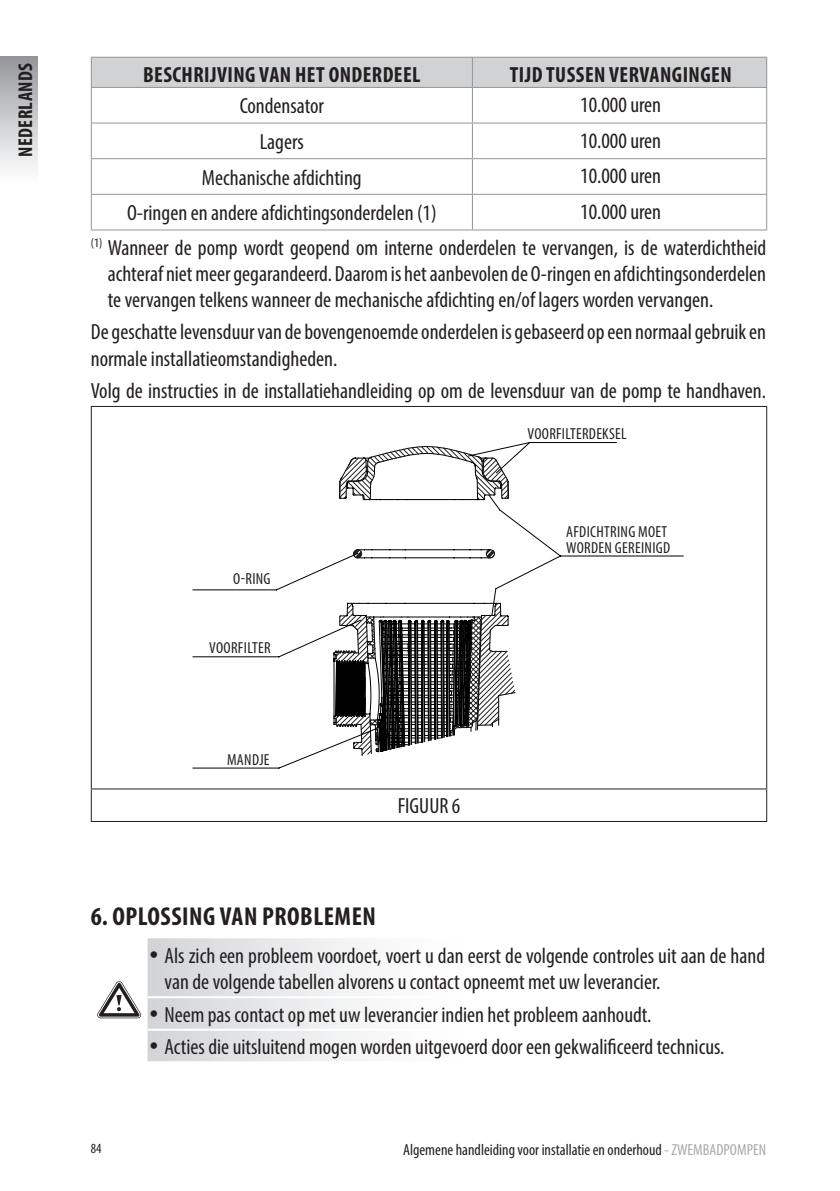
<style>
.page{position:relative;width:840px;height:1191px;background:#fff}
.page>*{position:absolute;margin:0;border:0;box-sizing:border-box;transform-origin:0 0}
.Estilo_de_párrafo_1{font:700 condensed 26px "Myriad Pro";letter-spacing:.02em;color:#231f20}
.Estilo_de_párrafo_1-2{font:condensed 22px/26.4px "Myriad Pro";color:#231f20}
.Estilo_de_párrafo_1-3{font:700 condensed 22px "Myriad Pro";letter-spacing:.02em;color:#231f20}
.t1{font:700 condensed 20px "Myriad Pro";letter-spacing:.02em;color:#231f20}
.TITULAR{font:condensed 16px/16px "Myriad Pro";letter-spacing:.01em;color:#231f20}
.t2{font:condensed 14px "Myriad Pro";color:#231f20}
.s1{font-family:"Futura BT";font-weight:300}
.s2{color:#a8a9ad}
</style>
<div class="page">
<div style="left:0;top:57px;width:38px;height:128px;background:linear-gradient(to bottom,#97989d,#fff)"></div>
<div style="left:91px;top:57px;width:381px;height:30px;background:#d1d2d4"></div>
<div style="left:472px;top:57px;width:294px;height:30px;background:#d1d2d4"></div>
<hr style="left:91px;top:57px;width:381px;height:1px;background:#939598">
<svg style="left:91px;top:58px;width:1px;height:29px"></svg>
<hr style="left:472px;top:57px;width:294px;height:1px;background:#939598">
<hr style="left:91px;top:87px;width:381px;height:1px;background:#939598">
<hr style="left:91px;top:88px;width:1px;height:34px;background:#939598">
<hr style="left:472px;top:87px;width:294px;height:1px;background:#939598">
<hr style="left:471px;top:88px;width:1px;height:34px;background:#939598">
<hr style="left:765px;top:88px;width:1px;height:34px;background:#939598">
<hr style="left:91px;top:122px;width:381px;height:1px;background:#939598">
<hr style="left:91px;top:123px;width:1px;height:35px;background:#939598">
<hr style="left:472px;top:122px;width:294px;height:1px;background:#939598">
<hr style="left:471px;top:123px;width:1px;height:35px;background:#939598">
<hr style="left:765px;top:123px;width:1px;height:35px;background:#939598">
<hr style="left:91px;top:158px;width:381px;height:1px;background:#939598">
<hr style="left:91px;top:159px;width:1px;height:35px;background:#939598">
<hr style="left:472px;top:158px;width:294px;height:1px;background:#939598">
<hr style="left:471px;top:159px;width:1px;height:35px;background:#939598">
<hr style="left:765px;top:159px;width:1px;height:35px;background:#939598">
<hr style="left:91px;top:194px;width:381px;height:1px;background:#939598">
<hr style="left:91px;top:195px;width:1px;height:34px;background:#939598">
<hr style="left:472px;top:194px;width:294px;height:1px;background:#939598">
<hr style="left:471px;top:195px;width:1px;height:34px;background:#939598">
<hr style="left:765px;top:195px;width:1px;height:34px;background:#939598">
<hr style="left:91px;top:229px;width:381px;height:1px;background:#939598">
<hr style="left:472px;top:229px;width:294px;height:1px;background:#939598">
<hr style="left:91px;top:406px;width:675px;height:1px;background:#231f20">
<hr style="left:91px;top:407px;width:1px;height:381px;background:#231f20">
<hr style="left:765px;top:407px;width:1px;height:381px;background:#231f20">
<hr style="left:91px;top:788px;width:675px;height:1px;background:#231f20">
<hr style="left:91px;top:789px;width:1px;height:32px;background:#231f20">
<hr style="left:765px;top:789px;width:1px;height:32px;background:#231f20">
<hr style="left:91px;top:821px;width:675px;height:1px;background:#231f20">
<svg style="left:333px;top:788px;width:183px;height:2px"></svg>
<svg style="left:192px;top:442px;width:491px;height:327px"></svg>
<svg style="left:147px;top:938px;width:211px;height:123px"></svg>
<hr style="left:147px;top:996px;width:617px;height:2px;background:#fff">
<hr style="left:147px;top:1028px;width:617px;height:2px;background:#fff">
<svg style="left:97px;top:981px;width:44px;height:37px"></svg>
<p class="t1" style="left:13px;top:157px;width:95px;rotate:-90deg">NEDERLANDS</p>
<p class="Estilo_de_párrafo_1-3" style="left:143px;top:61px;width:279px">BESCHRIJVING VAN HET ONDERDEEL</p>
<p class="Estilo_de_párrafo_1-3" style="left:509px;top:61px;width:223px">TIJD TUSSEN VERVANGINGEN</p>
<p class="Estilo_de_párrafo_1-2" style="left:239px;top:93px;width:86px">Condensator</p>
<p class="Estilo_de_párrafo_1-2" style="left:580px;top:91px;width:82px">10.000 uren</p>
<p class="Estilo_de_párrafo_1-2" style="left:260px;top:128px;width:46px">Lagers</p>
<p class="Estilo_de_párrafo_1-2" style="left:580px;top:127px;width:82px">10.000 uren</p>
<p class="Estilo_de_párrafo_1-2" style="left:202px;top:164px;width:161px">Mechanische afdichting</p>
<p class="Estilo_de_párrafo_1-2" style="left:580px;top:162px;width:82px">10.000 uren</p>
<p class="Estilo_de_párrafo_1-2" style="left:127px;top:200px;width:311px">O-ringen en andere afdichtingsonderdelen (1)</p>
<p class="Estilo_de_párrafo_1-2" style="left:580px;top:198px;width:82px">10.000 uren</p>
<p class="Estilo_de_párrafo_1-2" style="left:108px;top:234px;width:659px;text-align:justify;text-indent:-17px"><sup>(1)</sup> Wanneer de pomp wordt geopend om interne onderdelen te vervangen, is de waterdichtheid achteraf niet meer gegarandeerd. Daarom is het aanbevolen de O-ringen en afdichtingsonderdelen te vervangen telkens wanneer de mechanische afdichting en/of lagers worden vervangen.</p>
<p class="Estilo_de_párrafo_1-2" style="left:91px;top:319px;width:676px">De geschatte levensduur van de bovengenoemde onderdelen is gebaseerd op een normaal gebruik en normale installatieomstandigheden.</p>
<p class="Estilo_de_párrafo_1-2" style="left:91px;top:377px;width:676px">Volg de instructies in de installatiehandleiding op om de levensduur van de pomp te handhaven.</p>
<p class="TITULAR" style="left:527px;top:425px;width:100px">VOORFILTERDEKSEL</p>
<p class="TITULAR" style="left:233px;top:571px;width:39px">O-RING</p>
<p class="TITULAR" style="left:209px;top:639px;width:63px">VOORFILTER</p>
<p class="TITULAR" style="left:227px;top:751px;width:44px">MANDJE</p>
<p class="Estilo_de_párrafo_1-2" style="left:397px;top:792px;width:64px">FIGUUR 6</p>
<p class="TITULAR" style="left:566px;top:524px;width:105px">AFDICHTRING MOET<br>WORDEN GEREINIGD</p>
<p class="Estilo_de_párrafo_1" style="left:91px;top:899px;width:286px">6. OPLOSSING VAN PROBLEMEN</p>
<p class="Estilo_de_párrafo_1-2" style="left:164px;top:942px;width:602px;text-indent:-17px"><span class="s1">•</span> Als zich een probleem voordoet, voert u dan eerst de volgende controles uit aan de hand van de volgende tabellen alvorens u contact opneemt met uw leverancier.</p>
<p class="Estilo_de_párrafo_1-2" style="left:147px;top:1001px;width:505px"><span class="s1">•</span> Neem pas contact op met uw leverancier indien het probleem aanhoudt.</p>
<p class="Estilo_de_párrafo_1-2" style="left:147px;top:1033px;width:578px"><span class="s1">•</span> Acties die uitsluitend mogen worden uitgevoerd door een gekwalificeerd technicus.</p>
<p class="t2" style="left:91px;top:1140px;width:12px">84</p>
<p class="TITULAR" style="left:403px;top:1141px;width:364px">Algemene handleiding voor installatie en onderhoud <span class="s2">- ZWEMBADPOMPEN</span></p>
</div>
